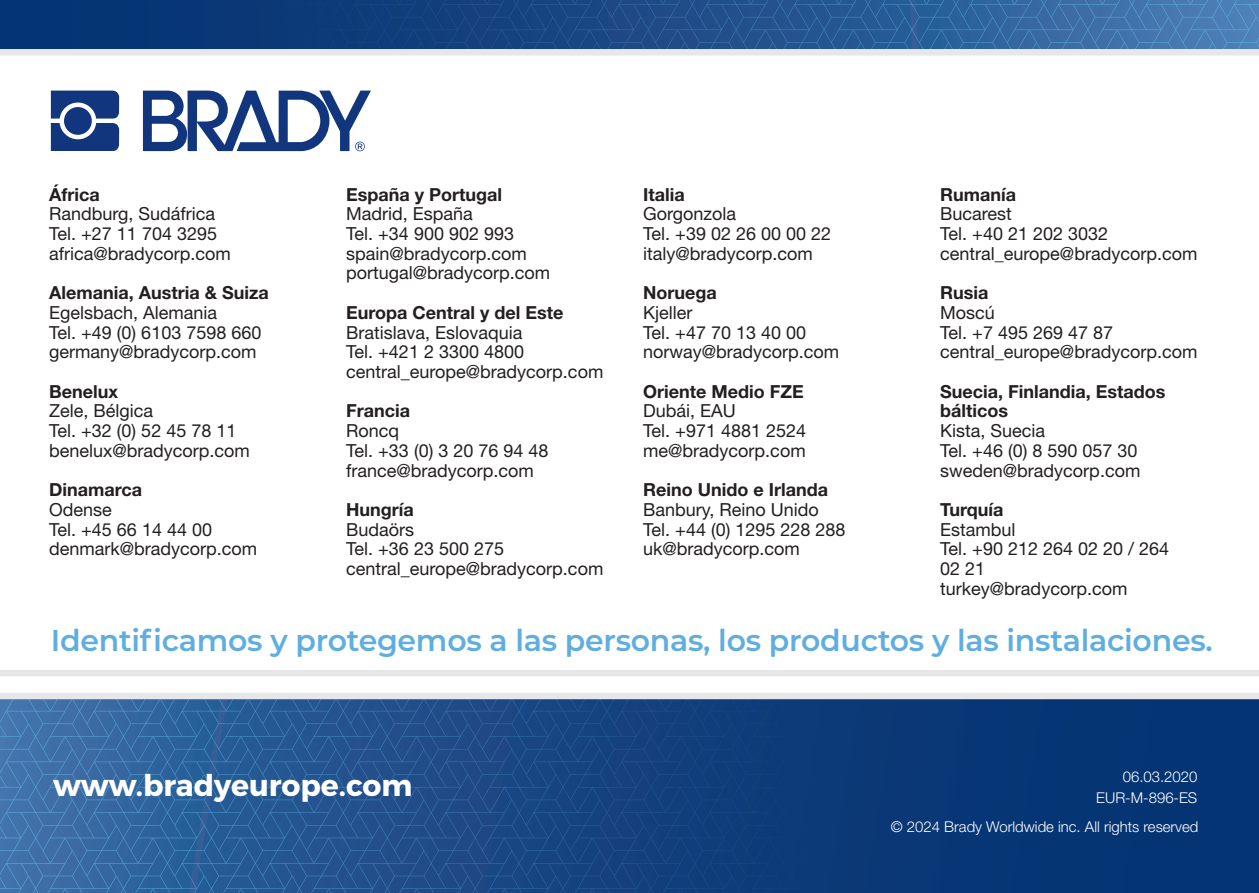
<style>
.page{position:relative;width:1259px;height:893px;background:#fff}
.page>*{position:absolute;margin:0;border:0;box-sizing:border-box;transform-origin:0 0}
.t1{font:600 30px "Montserrat";letter-spacing:-.01em;color:#60aee0}
.t2{font:700 29.7px "Montserrat";color:#fff}
.t3{font:18px/19.8px "Helvetica Neue LT Pro";color:#231f20}
.t4{font:700 18px/19.8px "Helvetica Neue LT Pro";color:#231f20}
.t5{font:300 15px/21.3px "Helvetica Neue LT Pro";color:#fff;text-align:right}
</style>
<div class="page">
<svg style="left:0;top:0;width:1259px;height:49px;background:#20508c"></svg>
<svg style="left:0;top:699px;width:629px;height:194px;background:#285994"></svg>
<svg style="left:629px;top:699px;width:629px;height:194px;background:#0a3876"></svg>
<svg style="left:0;top:670px;width:1259px;height:29px"></svg>
<div style="left:0;top:49px;width:1259px;height:7px;background:#e6e7e9"></div>
<svg style="left:51px;top:91px;width:68px;height:60px"></svg>
<div style="left:64px;top:107px;width:28px;height:28px;background:#11367e;border-radius:50%"></div>
<svg style="left:143px;top:91px;width:228px;height:60px"></svg>
<p class="t4" style="left:49px;top:184px;width:52px">África</p>
<p class="t3" style="left:49px;top:204px;width:183px">Randburg, Sudáfrica<br>Tel. +27 11 704 3295 africa@bradycorp.com</p>
<p class="t4" style="left:49px;top:282px;width:221px">Alemania, Austria &amp; Suiza</p>
<p class="t3" style="left:49px;top:302px;width:214px">Egelsbach, Alemania<br>Tel. +49 (0) 6103 7598 660 germany@bradycorp.com</p>
<p class="t4" style="left:49px;top:381px;width:70px">Benelux</p>
<p class="t3" style="left:49px;top:401px;width:202px">Zele, Bélgica<br>Tel. +32 (0) 52 45 78 11 benelux@bradycorp.com</p>
<p class="t4" style="left:49px;top:479px;width:94px">Dinamarca</p>
<p class="t3" style="left:49px;top:499px;width:210px">Odense<br>Tel. +45 66 14 44 00 denmark@bradycorp.com</p>
<p class="t4" style="left:346px;top:184px;width:158px">España y Portugal</p>
<p class="t3" style="left:346px;top:204px;width:206px">Madrid, España<br>Tel. +34 900 902 993 spain@bradycorp.com portugal@bradycorp.com</p>
<p class="t4" style="left:346px;top:302px;width:219px">Europa Central y del Este</p>
<p class="t3" style="left:346px;top:322px;width:259px">Bratislava, Eslovaquia<br>Tel. +421 2 3300 4800 central_europe@bradycorp.com</p>
<p class="t4" style="left:346px;top:401px;width:65px">Francia</p>
<p class="t3" style="left:346px;top:420px;width:204px">Roncq<br>Tel. +33 (0) 3 20 76 94 48 france@bradycorp.com</p>
<p class="t4" style="left:346px;top:499px;width:69px">Hungría</p>
<p class="t3" style="left:346px;top:519px;width:259px">Budaörs<br>Tel. +36 23 500 275 central_europe@bradycorp.com</p>
<p class="t4" style="left:643px;top:184px;width:43px">Italia</p>
<p class="t3" style="left:643px;top:204px;width:189px">Gorgonzola<br>Tel. +39 02 26 00 00 22 italy@bradycorp.com</p>
<p class="t4" style="left:643px;top:282px;width:75px">Noruega</p>
<p class="t3" style="left:643px;top:302px;width:198px">Kjeller<br>Tel. +47 70 13 40 00 norway@bradycorp.com</p>
<p class="t4" style="left:643px;top:381px;width:162px">Oriente Medio FZE</p>
<p class="t3" style="left:643px;top:401px;width:164px">Dubái, EAU<br>Tel. +971 4881 2524 me@bradycorp.com</p>
<p class="t4" style="left:643px;top:479px;width:186px">Reino Unido e Irlanda</p>
<p class="t3" style="left:643px;top:499px;width:204px">Banbury, Reino Unido<br>Tel. +44 (0) 1295 228 288 uk@bradycorp.com</p>
<p class="t4" style="left:940px;top:184px;width:77px">Rumanía</p>
<p class="t3" style="left:940px;top:204px;width:259px">Bucarest<br>Tel. +40 21 202 3032 central_europe@bradycorp.com</p>
<p class="t4" style="left:940px;top:282px;width:50px">Rusia</p>
<p class="t3" style="left:940px;top:302px;width:259px">Moscú<br>Tel. +7 495 269 47 87 central_europe@bradycorp.com</p>
<p class="t4" style="left:940px;top:381px;width:227px">Suecia, Finlandia, Estados bálticos</p>
<p class="t3" style="left:940px;top:420px;width:202px">Kista, Suecia<br>Tel. +46 (0) 8 590 057 30 sweden@bradycorp.com</p>
<p class="t4" style="left:940px;top:499px;width:65px">Turquía</p>
<p class="t3" style="left:940px;top:519px;width:230px">Estambul<br>Tel. +90 212 264 02 20 / 264<br>02 21 turkey@bradycorp.com</p>
<h1 class="t1" style="left:51px;top:619px;width:1163px">Identificamos y protegemos a las personas, los productos y las instalaciones.</h1>
<h2 class="t2" style="left:53px;top:767px;width:361px">www.bradyeurope.com</h2>
<p class="t5" style="left:1096px;top:766px;width:103px">06.03.2020<br>EUR-M-896-ES</p>
<p class="t5" style="left:891px;top:815px;width:309px">© 2024 Brady Worldwide inc. All rights reserved</p>
</div>
